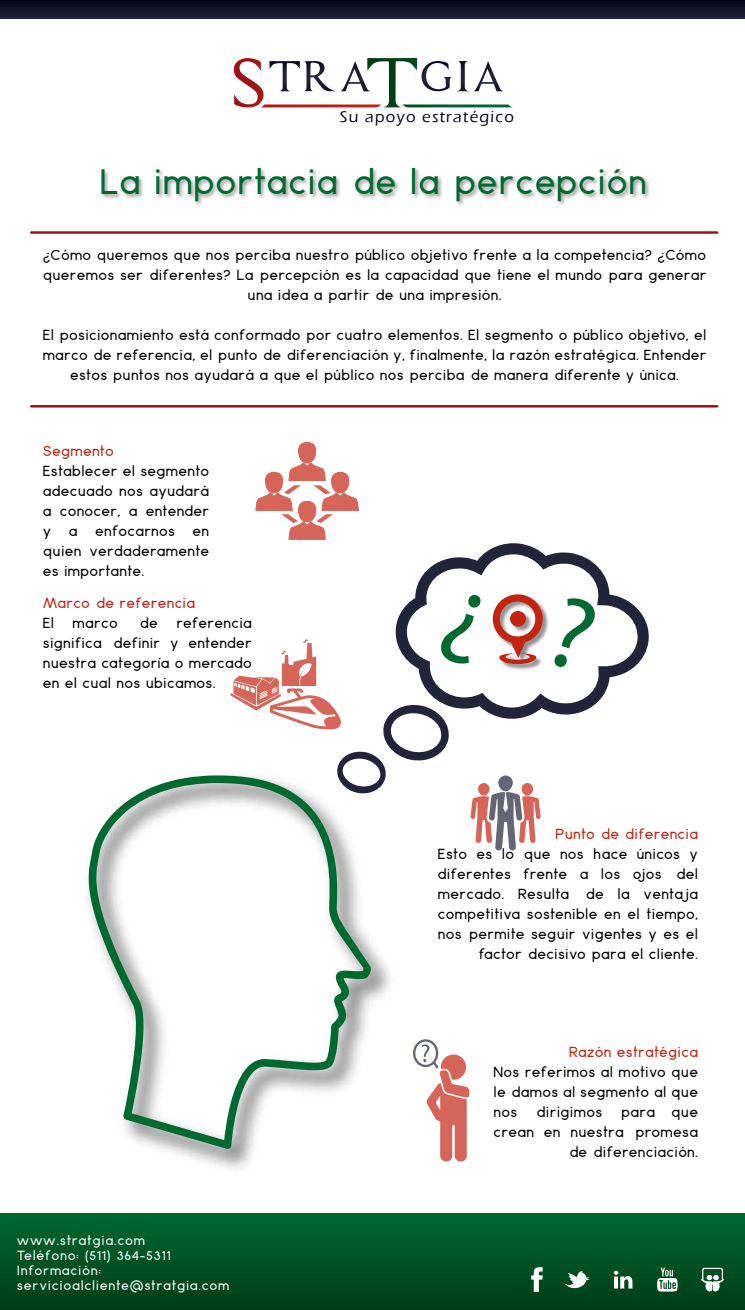
<style>
.page{position:relative;width:745px;height:1310px;background:#fff}
.page>*{position:absolute;margin:0;border:0;box-sizing:border-box;transform-origin:0 0}
.t1{font:33.38px "Anke";letter-spacing:.07em;color:#006930}
.t2{font:500 16.12px "Eras ITC";letter-spacing:.08em;color:#010218}
.t3{font:13.75px/20px "Anke";letter-spacing:.07em;color:#020102;text-align:justify}
.t4{font:13.75px "Anke";letter-spacing:.07em;color:#c32311}
.t5{font:12.5px/15px "Anke";letter-spacing:.11em;color:#fff}
</style>
<div class="page">
<svg style="left:233px;top:58px;width:279px;height:50px"></svg>
<div style="left:0;top:1214px;width:744px;height:96px;background:linear-gradient(to bottom,#006831,#003d17)"></div>
<svg style="left:531px;top:1267px;width:192px;height:25px"></svg>
<div style="left:0;top:0;width:744px;height:19px;background:linear-gradient(to right,#141529,#141529)"></div>
<svg style="left:87px;top:775px;width:285px;height:374px"></svg>
<svg style="left:415px;top:543px;width:234px;height:172px"></svg>
<hr style="left:31px;top:231px;width:685px;height:3px;background:#991317">
<hr style="left:31px;top:405px;width:685px;height:3px;background:#991317">
<svg style="left:553px;top:598px;width:43px;height:70px"></svg>
<img style="left:542px;top:594px;width:8px;height:78px">
<div style="left:298px;top:442px;width:17px;height:21px;background:#d56558;border-radius:8px"></div>
<div style="left:298px;top:442px;width:18px;height:22px;border:1px solid #c32311;border-radius:8px"></div>
<svg style="left:255px;top:462px;width:104px;height:78px"></svg>
<svg style="left:230px;top:594px;width:312px;height:256px"></svg>
<svg style="left:413px;top:1039px;width:56px;height:122px"></svg>
<img style="left:101px;top:168px;width:549px;height:38px">
<p class="t2" style="left:340px;top:108px;width:175px">Su apoyo estratégico</p>
<h1 class="t1" style="left:101px;top:159px;width:546px">La importacia de la percepción</h1>
<p class="t3" style="left:43px;top:244px;width:664px;text-align:center">¿Cómo queremos que nos perciba nuestro público objetivo frente a la competencia? ¿Cómo queremos ser diferentes? La percepción es la capacidad que tiene el mundo para generar una idea a partir de una impresión.</p>
<p class="t3" style="left:43px;top:324px;width:664px;text-align:center">El posicionamiento está conformado por cuatro elementos. El segmento o público objetivo, el marco de referencia, el punto de diferenciación y, finalmente, la razón estratégica. Entender estos puntos nos ayudará a que el público nos perciba de manera diferente y única.</p>
<p class="t4" style="left:43px;top:442px;width:72px">Segmento</p>
<p class="t3" style="left:43px;top:460px;width:167px">Establecer el segmento adecuado nos ayudará a conocer, a entender y</p>
<p class="t3" style="left:69px;top:520px;width:10px">a</p>
<p class="t3" style="left:95px;top:520px;width:81px">enfocarnos</p>
<p class="t3" style="left:43px;top:520px;width:167px;text-indent:150px">en quien verdaderamente es importante.</p>
<p class="t4" style="left:43px;top:593px;width:153px">Marco de referencia</p>
<p class="t3" style="left:43px;top:612px;width:12px">El</p>
<p class="t3" style="left:73px;top:612px;width:46px">marco</p>
<p class="t3" style="left:140px;top:612px;width:18px">de</p>
<p class="t3" style="left:43px;top:612px;width:210px;text-indent:133px">referencia significa definir y entender nuestra categoría o mercado en el cual nos ubicamos.</p>
<p class="t5" style="left:17px;top:1232px;width:213px">www.stratgia.com<br>Teléfono: (511) 364-5311<br>Información: servicioalcliente@stratgia.com</p>
<p class="t4" style="left:555px;top:825px;width:143px">Punto de diferencia</p>
<p class="t3" style="left:438px;top:843px;width:261px">Esto es lo que nos hace únicos y diferentes frente a los ojos del mercado. Resulta</p>
<p class="t3" style="left:438px;top:883px;width:261px;text-align:right">de la ventaja<br>competitiva sostenible en el tiempo, nos permite seguir vigentes y es el factor decisivo para el cliente.</p>
<p class="t4" style="left:569px;top:1042px;width:130px">Razón estratégica</p>
<p class="t3" style="left:493px;top:1061px;width:205px">Nos referimos al motivo que le damos al segmento al que nos</p>
<p class="t3" style="left:537px;top:1101px;width:66px">dirigimos</p>
<p class="t3" style="left:493px;top:1101px;width:205px;text-align:right">para que<br>crean en nuestra promesa de diferenciación.</p>
</div>
